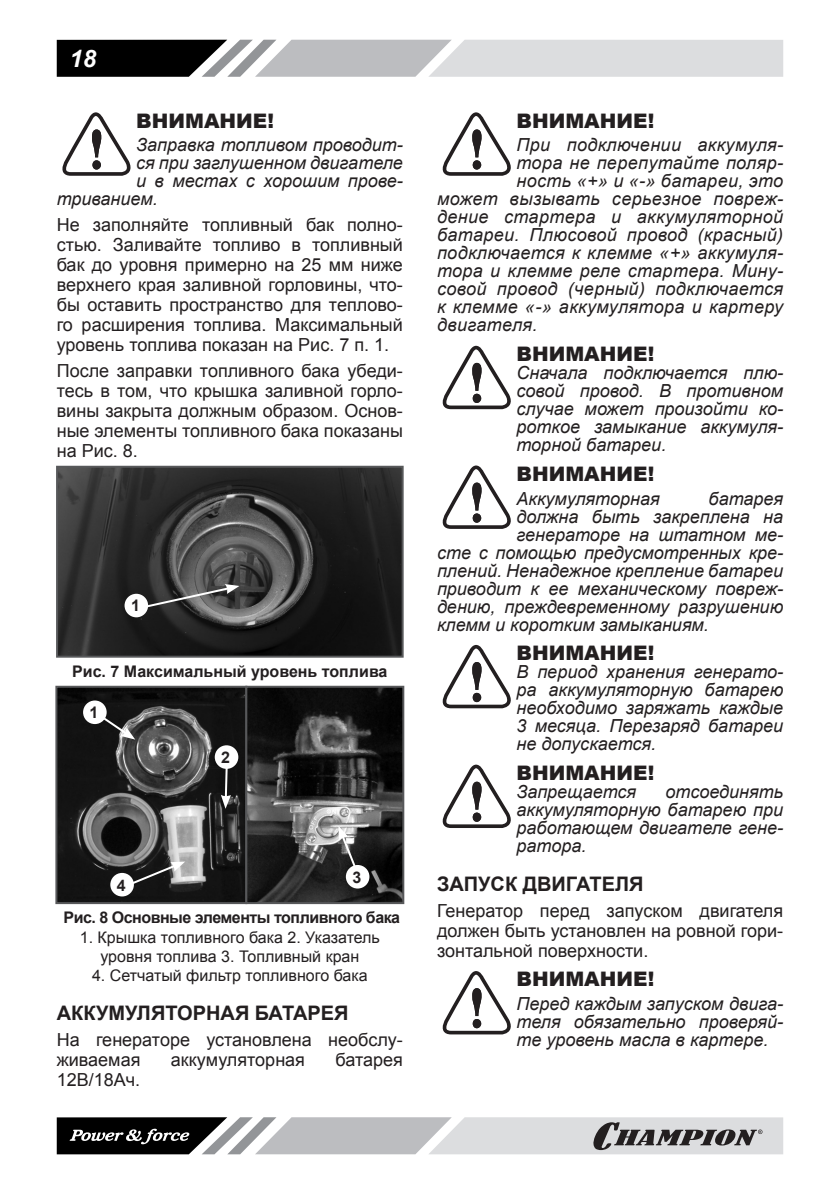
<style>
.page{position:relative;width:840px;height:1191px;background:#fff}
.page>*{position:absolute;margin:0;border:0;box-sizing:border-box;transform-origin:0 0}
.t1{font:italic 700 24px "Arial";color:#fff}
.ВНИМАНИЕ{font:900 20px "Arial";color:#231f20}
.Заголовок2{font:700 20px "Arial";color:#231f20}
.Текст_основной{font:18px/20px "Arial";color:#231f20;text-align:justify}
.ВНИМАНИЕ_ТЕКСТ{font:italic 18px/18px "Arial";color:#231f20;text-align:justify}
.Внимание_текст{font:italic 18px/18px "Arial";color:#231f20;text-align:justify}
.ВНИМАНИЕ_ТЕКСТ-2{font:italic 18px "Arial";letter-spacing:.02em;color:#231f20}
.РИСУНОК_список{font:16px/19.2px "Arial";color:#231f20;text-align:center}
.РИСУНОК{font:700 16px "Arial";letter-spacing:-.03em;color:#231f20}
.РИСУНОК-2{font:700 16px "Arial";color:#231f20}
</style>
<div class="page">
<svg style="left:57px;top:40px;width:725px;height:37px;background:#a7a8a9"></svg>
<svg style="left:57px;top:1117px;width:725px;height:37px;background:#a1a1a3"></svg>
<svg style="left:62px;top:112px;width:69px;height:64px"></svg>
<img style="left:59px;top:469px;width:341px;height:185px">
<div style="left:56px;top:466px;width:347px;height:191px;border:2px solid #57585a"></div>
<div style="left:124px;top:594px;width:24px;height:23px;background:#fff;border-radius:50%"></div>
<svg style="left:139px;top:584px;width:100px;height:26px;background:#5c5c5c"></svg>
<img style="left:58px;top:689px;width:343px;height:212px">
<div style="left:55px;top:686px;width:192px;height:218px;border:2px solid #57585a"></div>
<div style="left:245px;top:686px;width:159px;height:218px;border:2px solid #57585a"></div>
<div style="left:83px;top:700px;width:24px;height:24px;background:#fff;border-radius:50%"></div>
<div style="left:215px;top:745px;width:23px;height:24px;background:#fff;border-radius:50%"></div>
<div style="left:345px;top:865px;width:24px;height:23px;background:#fff;border-radius:50%"></div>
<svg style="left:98px;top:713px;width:37px;height:26px"></svg>
<svg style="left:221px;top:767px;width:10px;height:42px"></svg>
<svg style="left:125px;top:861px;width:60px;height:26px"></svg>
<svg style="left:338px;top:826px;width:19px;height:44px"></svg>
<div style="left:110px;top:873px;width:24px;height:23px;background:#fff;border-radius:50%"></div>
<svg style="left:442px;top:112px;width:69px;height:64px"></svg>
<svg style="left:442px;top:346px;width:69px;height:63px"></svg>
<svg style="left:442px;top:465px;width:69px;height:64px"></svg>
<svg style="left:442px;top:645px;width:69px;height:63px"></svg>
<svg style="left:442px;top:764px;width:69px;height:64px"></svg>
<svg style="left:442px;top:971px;width:69px;height:63px"></svg>
<h1 class="t1" style="left:70px;top:42px;width:28px">18</h1>
<p class="ВНИМАНИЕ" style="left:136px;top:106px;width:139px">ВНИМАНИЕ!</p>
<p class="ВНИМАНИЕ_ТЕКСТ" style="left:136px;top:136px;width:268px">Заправка топливом проводит-</p>
<p class="ВНИМАНИЕ_ТЕКСТ" style="left:136px;top:154px;width:268px">ся при заглушенном двигателе</p>
<p class="ВНИМАНИЕ_ТЕКСТ" style="left:136px;top:172px;width:268px">и в местах с хорошим прове-</p>
<p class="ВНИМАНИЕ_ТЕКСТ" style="left:57px;top:190px;width:102px">триванием.</p>
<p class="Текст_основной" style="left:57px;top:215px;width:347px">Не заполняйте топливный бак полно&shy;стью. Заливайте топливо в топливный бак до уровня примерно на 25 мм ниже верхнего края заливной горловины, что&shy;бы оставить пространство для теплово&shy;го расширения топлива. Максимальный уровень топлива показан на Рис. 7 п. 1.</p>
<p class="Текст_основной" style="left:57px;top:361px;width:347px">После заправки топливного бака убеди&shy;тесь в том, что крышка заливной горло&shy;вины закрыта должным образом. Основ&shy;ные элементы топливного бака показаны на Рис. 8.</p>
<p class="РИСУНОК" style="left:131px;top:595px;width:10px">1</p>
<p class="РИСУНОК-2" style="left:72px;top:660px;width:317px">Рис. 7 Максимальный уровень топлива</p>
<p class="РИСУНОК" style="left:90px;top:702px;width:10px">1</p>
<p class="РИСУНОК" style="left:221px;top:746px;width:10px">2</p>
<p class="РИСУНОК" style="left:352px;top:866px;width:10px">3</p>
<p class="РИСУНОК" style="left:117px;top:874px;width:10px">4</p>
<p class="РИСУНОК" style="left:63px;top:907px;width:338px">Рис. 8 Основные элементы топливного бака</p>
<p class="РИСУНОК_список" style="left:80px;top:927px;width:301px">1. Крышка топливного бака 2. Указатель уровня топлива 3. Топливный кран</p>
<p class="РИСУНОК_список" style="left:92px;top:966px;width:277px">4. Сетчатый фильтр топливного бака</p>
<p class="Заголовок2" style="left:57px;top:999px;width:293px">АККУМУЛЯТОРНАЯ БАТАРЕЯ</p>
<p class="Текст_основной" style="left:57px;top:1029px;width:347px">На генераторе установлена необслу&shy;живаемая</p>
<p class="Текст_основной" style="left:171px;top:1049px;width:135px">аккумуляторная</p>
<p class="Текст_основной" style="left:335px;top:1049px;width:69px">батарея</p>
<p class="Текст_основной" style="left:57px;top:1069px;width:85px">12В/18Ач.</p>
<p class="ВНИМАНИЕ" style="left:516px;top:106px;width:139px">ВНИМАНИЕ!</p>
<p class="ВНИМАНИЕ_ТЕКСТ-2" style="left:516px;top:133px;width:268px">При подключении аккумуля-</p>
<p class="ВНИМАНИЕ_ТЕКСТ-2" style="left:516px;top:151px;width:268px">тора не перепутайте поляр-</p>
<p class="ВНИМАНИЕ_ТЕКСТ-2" style="left:516px;top:169px;width:268px">ность «+» и «-» батареи, это</p>
<p class="ВНИМАНИЕ_ТЕКСТ-2" style="left:437px;top:187px;width:347px">может вызывать серьезное повреж-</p>
<p class="ВНИМАНИЕ_ТЕКСТ-2" style="left:437px;top:205px;width:347px">дение стартера и аккумуляторной</p>
<p class="ВНИМАНИЕ_ТЕКСТ-2" style="left:437px;top:223px;width:347px">батареи. Плюсовой провод (красный)</p>
<p class="ВНИМАНИЕ_ТЕКСТ-2" style="left:437px;top:241px;width:347px">подключается к клемме «+» аккумуля-</p>
<p class="ВНИМАНИЕ_ТЕКСТ-2" style="left:437px;top:259px;width:347px">тора и клемме реле стартера. Мину-</p>
<p class="ВНИМАНИЕ_ТЕКСТ-2" style="left:437px;top:277px;width:347px">совой провод (черный) подключается</p>
<p class="ВНИМАНИЕ_ТЕКСТ-2" style="left:437px;top:295px;width:347px">к клемме «-» аккумулятора и картеру</p>
<p class="ВНИМАНИЕ_ТЕКСТ-2" style="left:437px;top:313px;width:102px">двигателя.</p>
<p class="ВНИМАНИЕ" style="left:516px;top:339px;width:139px">ВНИМАНИЕ!</p>
<p class="Внимание_текст" style="left:516px;top:364px;width:268px">Сначала подключается плю&shy;совой провод. В противном случае может произойти ко&shy;роткое замыкание аккумуля&shy;торной батареи.</p>
<p class="ВНИМАНИЕ" style="left:516px;top:459px;width:139px">ВНИМАНИЕ!</p>
<p class="ВНИМАНИЕ_ТЕКСТ" style="left:516px;top:489px;width:145px">Аккумуляторная</p>
<p class="ВНИМАНИЕ_ТЕКСТ" style="left:708px;top:489px;width:76px">батарея</p>
<p class="ВНИМАНИЕ_ТЕКСТ" style="left:516px;top:507px;width:268px">должна быть закреплена на</p>
<p class="ВНИМАНИЕ_ТЕКСТ" style="left:516px;top:525px;width:268px">генераторе на штатном ме-</p>
<p class="ВНИМАНИЕ_ТЕКСТ" style="left:437px;top:543px;width:347px">сте с помощью предусмотренных кре-</p>
<p class="ВНИМАНИЕ_ТЕКСТ" style="left:437px;top:561px;width:347px">плений. Ненадежное крепление батареи</p>
<p class="ВНИМАНИЕ_ТЕКСТ" style="left:437px;top:579px;width:347px">приводит к ее механическому повреж-</p>
<p class="ВНИМАНИЕ_ТЕКСТ" style="left:437px;top:597px;width:347px">дению, преждевременному разрушению</p>
<p class="ВНИМАНИЕ_ТЕКСТ" style="left:437px;top:615px;width:273px">клемм и коротким замыканиям.</p>
<p class="ВНИМАНИЕ" style="left:516px;top:638px;width:139px">ВНИМАНИЕ!</p>
<p class="Внимание_текст" style="left:516px;top:663px;width:268px">В период хранения генерато&shy;ра аккумуляторную батарею необходимо заряжать каждые 3 месяца. Перезаряд батареи не допускается.</p>
<p class="ВНИМАНИЕ" style="left:516px;top:758px;width:139px">ВНИМАНИЕ!</p>
<p class="Внимание_текст" style="left:516px;top:783px;width:121px">Запрещается</p>
<p class="Внимание_текст" style="left:516px;top:783px;width:268px;text-indent:149px">отсоединять аккумуляторную батарею при работающем двигателе гене&shy;ратора.</p>
<p class="Заголовок2" style="left:437px;top:870px;width:208px">ЗАПУСК ДВИГАТЕЛЯ</p>
<p class="Текст_основной" style="left:437px;top:900px;width:347px">Генератор перед запуском двигателя должен быть установлен на ровной гори&shy;зонтальной поверхности.</p>
<p class="ВНИМАНИЕ" style="left:516px;top:964px;width:139px">ВНИМАНИЕ!</p>
<p class="ВНИМАНИЕ_ТЕКСТ" style="left:516px;top:995px;width:268px">Перед каждым запуском двига&shy;теля обязательно проверяй&shy;те уровень масла в картере.</p>
</div>
